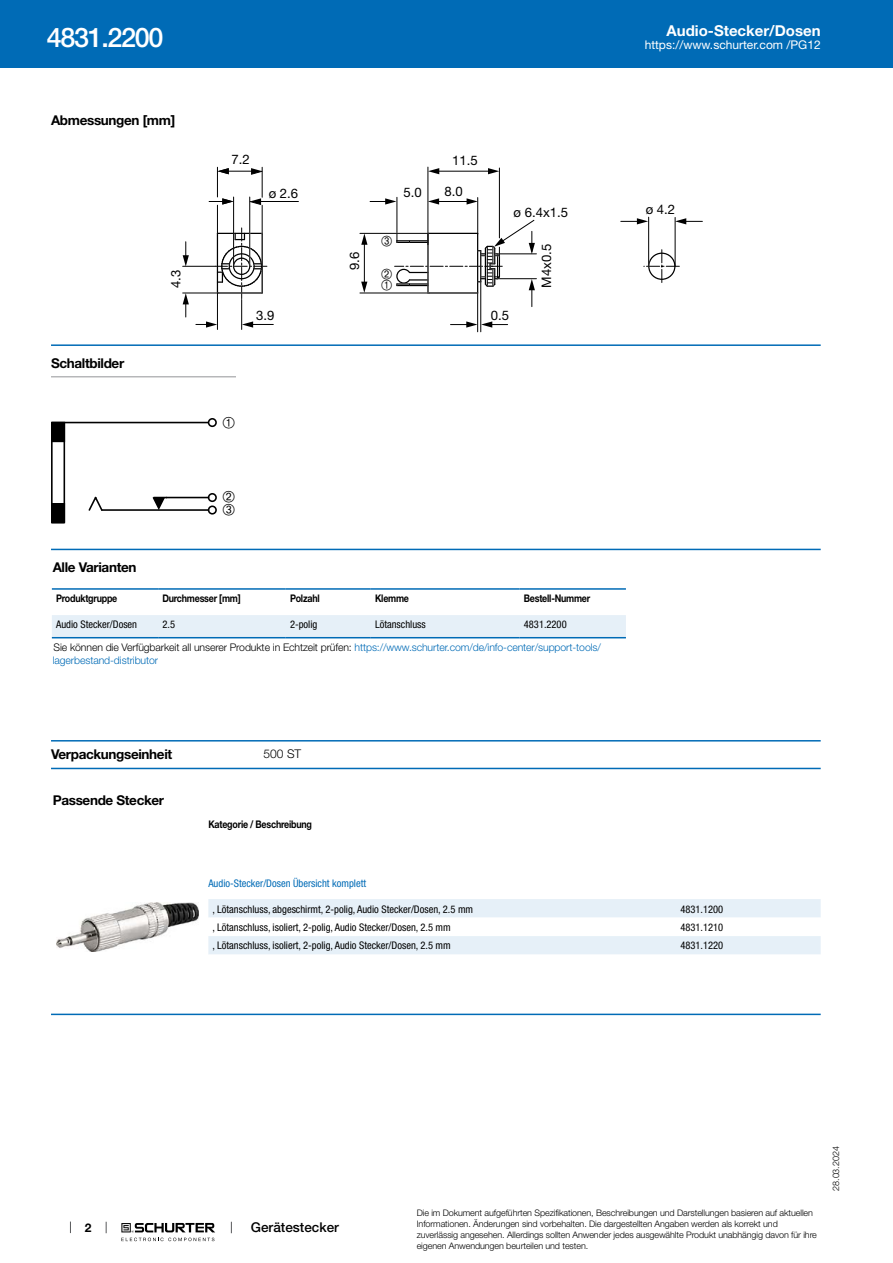
<style>
.page{position:relative;width:893px;height:1263px;background:#fff}
.page>*{position:absolute;margin:0;border:0;box-sizing:border-box;transform-origin:0 0}
.t1{font:500 27px "Helvetica Neue LT";letter-spacing:-.05em;color:#fff}
.t2{font:700 15px "Helvetica Neue LT";color:#fff}
.t3{font:700 13.5px "Helvetica Neue LT";letter-spacing:-.025em;color:#000}
.t4{font:500 13.5px "Helvetica Neue LT";color:#000}
.t5{font:13.2px "Helvetica Neue LT";color:#000}
.t6{font:12px "Helvetica Neue LT";color:#fff}
.t7{font:300 12px "Helvetica Neue LT";color:#000}
.t8{font:700 12px "Helvetica Neue LT";color:#000}
.t9{font:condensed 10.5px "Helvetica Neue LT";color:#000}
.t10{font:300 10.5px/22.6px "Helvetica Neue LT";letter-spacing:-.01em;color:#000}
.t11{font:700 10.5px "Helvetica Neue LT";letter-spacing:-.025em;color:#000;scale:.85 1}
.t12{font:condensed 10.5px "Helvetica Neue LT";color:#006bb6}
.t13{font:300 10.5px "Helvetica Neue LT";letter-spacing:-.01em;color:#006bb6}
.t14{font:300 9px/10.8px "Helvetica Neue LT";letter-spacing:-.01em;color:#000}
.s1{font-weight:400;font-stretch:condensed}
.s2{color:#006bb6}
</style>
<div class="page">
<svg style="left:70px;top:1221px;width:1px;height:12px"></svg>
<svg style="left:121px;top:1223px;width:94px;height:18px"></svg>
<div style="left:0;top:0;width:893px;height:68px;background:#006bb6"></div>
<svg style="left:644px;top:250px;width:35px;height:33px"></svg>
<div style="left:648px;top:253px;width:27px;height:27px;border:1px solid #000;border-radius:50%"></div>
<hr style="left:428px;top:167px;width:1px;height:78px;background:#000">
<hr style="left:217px;top:167px;width:1px;height:30px;background:#000">
<hr style="left:262px;top:167px;width:1px;height:30px;background:#000">
<hr style="left:224px;top:171px;width:32px;height:1px;background:#000">
<hr style="left:183px;top:293px;width:36px;height:1px;background:#000">
<hr style="left:183px;top:266px;width:33px;height:1px;background:#000">
<hr style="left:397px;top:197px;width:1px;height:44px;background:#000">
<hr style="left:675px;top:217px;width:1px;height:49px;background:#000">
<hr style="left:648px;top:217px;width:1px;height:49px;background:#000">
<hr style="left:233px;top:197px;width:1px;height:70px;background:#000">
<hr style="left:249px;top:197px;width:1px;height:70px;background:#000">
<hr style="left:436px;top:171px;width:55px;height:1px;background:#000">
<hr style="left:217px;top:292px;width:1px;height:37px;background:#000">
<hr style="left:241px;top:299px;width:1px;height:30px;background:#000">
<hr style="left:496px;top:254px;width:40px;height:1px;background:#000">
<hr style="left:496px;top:278px;width:40px;height:1px;background:#000">
<hr style="left:499px;top:168px;width:1px;height:70px;background:#000">
<hr style="left:477px;top:293px;width:1px;height:39px;background:#000">
<hr style="left:480px;top:281px;width:1px;height:51px;background:#000">
<svg style="left:218px;top:168px;width:11px;height:6px"></svg>
<svg style="left:488px;top:168px;width:11px;height:6px"></svg>
<svg style="left:675px;top:218px;width:27px;height:6px"></svg>
<svg style="left:621px;top:218px;width:27px;height:6px"></svg>
<svg style="left:428px;top:168px;width:11px;height:6px"></svg>
<svg style="left:251px;top:168px;width:11px;height:6px"></svg>
<svg style="left:242px;top:321px;width:31px;height:7px"></svg>
<svg style="left:196px;top:321px;width:21px;height:7px"></svg>
<svg style="left:450px;top:321px;width:58px;height:7px"></svg>
<svg style="left:183px;top:242px;width:6px;height:24px"></svg>
<svg style="left:183px;top:293px;width:6px;height:24px"></svg>
<hr style="left:51px;top:344px;width:770px;height:2px;background:#006bb6">
<hr style="left:51px;top:376px;width:185px;height:1px;background:#939598">
<hr style="left:51px;top:441px;width:2px;height:63px;background:#000">
<hr style="left:64px;top:441px;width:1px;height:63px;background:#000">
<hr style="left:166px;top:497px;width:43px;height:1px;background:#000">
<hr style="left:102px;top:509px;width:107px;height:2px;background:#000">
<hr style="left:64px;top:422px;width:145px;height:1px;background:#000">
<svg style="left:88px;top:496px;width:16px;height:15px"></svg>
<div style="left:52px;top:422px;width:12px;height:19px;background:#000"></div>
<div style="left:51px;top:422px;width:14px;height:20px;border:2px solid #000"></div>
<div style="left:52px;top:504px;width:12px;height:18px;background:#000"></div>
<div style="left:51px;top:503px;width:14px;height:20px;border:2px solid #000"></div>
<svg style="left:153px;top:497px;width:13px;height:13px"></svg>
<hr style="left:51px;top:549px;width:770px;height:1px;background:#006bb6">
<svg style="left:52px;top:638px;width:574px;height:1px"></svg>
<div style="left:52px;top:615px;width:574px;height:22px;background:#e6f0f8"></div>
<hr style="left:52px;top:588px;width:106px;height:2px;background:#006bb6">
<hr style="left:158px;top:588px;width:128px;height:2px;background:#006bb6">
<hr style="left:286px;top:588px;width:85px;height:2px;background:#006bb6">
<hr style="left:371px;top:588px;width:149px;height:2px;background:#006bb6">
<hr style="left:520px;top:588px;width:106px;height:2px;background:#006bb6">
<hr style="left:52px;top:637px;width:106px;height:1px;background:#006bb6">
<hr style="left:158px;top:637px;width:128px;height:1px;background:#006bb6">
<hr style="left:286px;top:637px;width:85px;height:1px;background:#006bb6">
<hr style="left:371px;top:637px;width:149px;height:1px;background:#006bb6">
<hr style="left:520px;top:637px;width:106px;height:1px;background:#006bb6">
<hr style="left:51px;top:740px;width:770px;height:1px;background:#006bb6">
<hr style="left:51px;top:768px;width:770px;height:1px;background:#006bb6">
<img style="left:56px;top:902px;width:143px;height:49px">
<svg style="left:208px;top:899px;width:613px;height:55px"></svg>
<hr style="left:51px;top:1014px;width:770px;height:1px;background:#006bb6">
<svg style="left:209px;top:198px;width:326px;height:109px"></svg>
<svg style="left:207px;top:418px;width:10px;height:97px"></svg>
<h1 class="t1" style="left:47px;top:21px;width:118px">4831.2200</h1>
<h3 class="t3" style="left:51px;top:112px;width:126px">Abmessungen [mm]</h3>
<h3 class="t3" style="left:51px;top:355px;width:75px">Schaltbilder</h3>
<h3 class="t5" style="left:168px;top:288px;width:20px;rotate:-90deg">4.3</h3>
<h2 class="t2" style="left:666px;top:21px;width:156px">Audio-Stecker/Dosen</h2>
<h3 class="t6" style="left:645px;top:38px;width:178px">https://www.schurter.com /PG12</h3>
<h3 class="t5" style="left:231px;top:151px;width:20px">7.2</h3>
<h3 class="t5" style="left:452px;top:152px;width:27px">11.5</h3>
<h3 class="t5" style="left:269px;top:185px;width:31px">ø 2.6</h3>
<h3 class="t5" style="left:403px;top:184px;width:20px">5.0</h3>
<h3 class="t5" style="left:445px;top:184px;width:20px">8.0</h3>
<h3 class="t5" style="left:256px;top:307px;width:20px">3.9</h3>
<h3 class="t5" style="left:347px;top:270px;width:20px;rotate:-90deg">9.6</h3>
<h3 class="t5" style="left:514px;top:205px;width:56px">ø 6.4x1.5</h3>
<h3 class="t5" style="left:646px;top:201px;width:31px">ø 4.2</h3>
<h3 class="t5" style="left:491px;top:307px;width:20px">0.5</h3>
<h3 class="t5" style="left:539px;top:288px;width:45px;rotate:-90deg">M4x0.5</h3>
<h3 class="t3" style="left:53px;top:559px;width:85px">Alle Varianten</h3>
<p class="t11" style="left:56px;top:592px;width:74px">Produktgruppe</p>
<p class="t11" style="left:162px;top:592px;width:94px">Durchmesser [mm]</p>
<p class="t11" style="left:290px;top:592px;width:36px">Polzahl</p>
<p class="t11" style="left:375px;top:592px;width:42px">Klemme</p>
<p class="t11" style="left:524px;top:592px;width:80px">Bestell-Nummer</p>
<p class="t9" style="left:56px;top:619px;width:83px">Audio Stecker/Dosen</p>
<p class="t9" style="left:162px;top:619px;width:14px">2.5</p>
<p class="t9" style="left:290px;top:619px;width:29px">2-polig</p>
<p class="t9" style="left:375px;top:619px;width:52px">Lötanschluss</p>
<p class="t10" style="left:54px;top:613px;width:549px;text-indent:470px"><span class="s1">4831.2200<br></span>Sie können die Verfügbarkeit all unserer Produkte in Echtzeit prüfen: <span class="s2">https://www.schurter.com/de/info-center/support-tools/</span></p>
<p class="t13" style="left:53px;top:653px;width:107px">lagerbestand-distributor</p>
<h3 class="t3" style="left:51px;top:746px;width:123px">Verpackungseinheit</h3>
<h3 class="t7" style="left:264px;top:746px;width:39px">500 ST</h3>
<h3 class="t3" style="left:53px;top:791px;width:113px">Passende Stecker</h3>
<p class="t11" style="left:208px;top:817px;width:123px">Kategorie / Beschreibung</p>
<p class="t12" style="left:208px;top:877px;width:159px">Audio-Stecker/Dosen Übersicht komplett</p>
<p class="t9" style="left:213px;top:903px;width:262px">, Lötanschluss, abgeschirmt, 2-polig, Audio Stecker/Dosen, 2.5 mm</p>
<p class="t9" style="left:680px;top:903px;width:44px">4831.1200</p>
<p class="t9" style="left:213px;top:921px;width:240px">, Lötanschluss, isoliert, 2-polig, Audio Stecker/Dosen, 2.5 mm</p>
<p class="t9" style="left:680px;top:921px;width:44px">4831.1210</p>
<p class="t9" style="left:213px;top:940px;width:240px">, Lötanschluss, isoliert, 2-polig, Audio Stecker/Dosen, 2.5 mm</p>
<p class="t9" style="left:680px;top:940px;width:44px">4831.1220</p>
<h3 class="t8" style="left:85px;top:1220px;width:8px">2</h3>
<h3 class="t4" style="left:251px;top:1219px;width:90px">Gerätestecker</h3>
<p class="t14" style="left:417px;top:1207px;width:402px">Die im Dokument aufgeführten Spezifikationen, Beschreibungen und Darstellungen basieren auf aktuellen Informationen. Änderungen sind vorbehalten. Die dargestellten Angaben werden als korrekt und zuverlässig angesehen. Allerdings sollten Anwender jedes ausgewählte Produkt unabhängig davon für ihre eigenen Anwendungen beurteilen und testen.</p>
<p class="t14" style="left:830px;top:1191px;width:46px;rotate:-90deg">28.03.2024</p>
</div>
